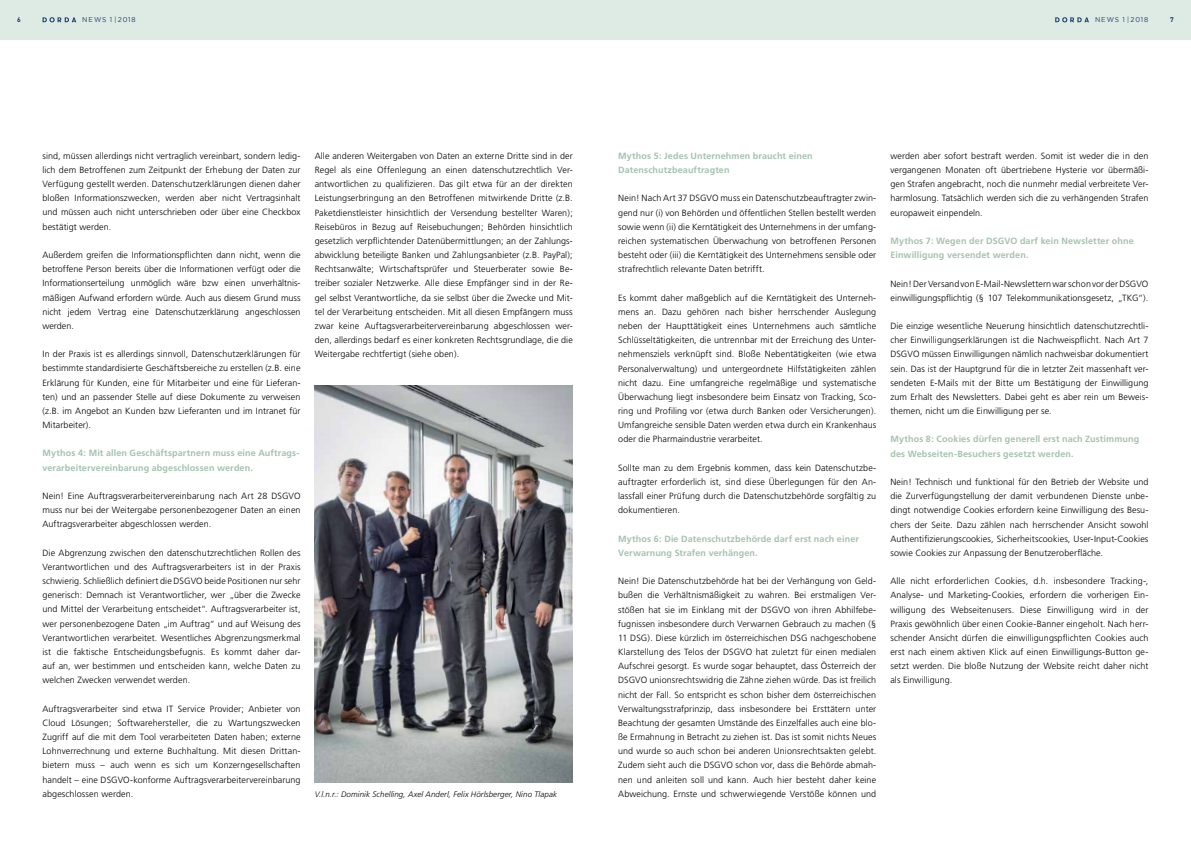
<style>
.page{position:relative;width:1191px;height:842px;background:#fff}
.page>*{position:absolute;margin:0;border:0;box-sizing:border-box;transform-origin:0 0}
.t1{font:300 9px/14.2px "Frutiger";letter-spacing:.005em;color:#000;text-align:justify}
.t2{font:700 9px/14.2px "Frutiger";letter-spacing:.015em;color:#a3c2ae}
.t3{font:italic 300 8px "Frutiger LT Std";letter-spacing:.015em;color:#000}
.t4{font:7px "Gotham";letter-spacing:.135em;color:#173c68;scale:.95 1}
.t5{font:700 6.8px "Bechtle DIN";color:#173c68}
</style>
<div class="page">
<div style="left:0;top:0;width:1191px;height:40px;background:#deebe5"></div>
<svg style="left:43px;top:17px;width:33px;height:5px"></svg>
<svg style="left:1055px;top:17px;width:34px;height:5px"></svg>
<img style="left:315px;top:386px;width:258px;height:396px">
<p class="t5" style="left:17px;top:14px;width:5px">6</p>
<p class="t4" style="left:82px;top:16px;width:58px">NEWS 1 |2018</p>
<p class="t4" style="left:1095px;top:16px;width:58px">NEWS 1 |2018</p>
<p class="t5" style="left:1170px;top:14px;width:5px">7</p>
<p class="t1" style="left:43px;top:149px;width:259px">sind, müssen allerdings nicht vertraglich vereinbart, sondern ledig&shy;lich dem Betroffenen zum Zeitpunkt der Erhebung der Daten zur Verfügung gestellt werden. Datenschutzerklärungen dienen daher bloßen Informationszwecken, werden aber nicht Vertragsinhalt und müssen auch nicht unterschrieben oder über eine Checkbox bestätigt werden.</p>
<p class="t1" style="left:43px;top:248px;width:259px">Außerdem greifen die Informationspflichten dann nicht, wenn die betroffene Person bereits über die Informationen verfügt oder die Informationserteilung unmöglich wäre bzw einen unverhältnis&shy;mäßigen Aufwand erfordern würde. Auch aus diesem Grund muss nicht jedem Vertrag eine Datenschutzerklärung angeschlossen werden.</p>
<p class="t1" style="left:43px;top:347px;width:259px">In der Praxis ist es allerdings sinnvoll, Datenschutzerklärungen für bestimmte standardisierte Geschäftsbereiche zu erstellen (z.B. eine Erklärung für Kunden, eine für Mitarbeiter und eine für Lieferan&shy;ten) und an passender Stelle auf diese Dokumente zu verweisen (z.B. im Angebot an Kunden bzw Lieferanten und im Intranet für Mitarbeiter).</p>
<p class="t2" style="left:43px;top:446px;width:258px">Mythos 4: Mit allen Geschäftspartnern muss eine Auftrags&shy;verarbeitervereinbarung abgeschlossen werden.</p>
<p class="t1" style="left:43px;top:489px;width:259px">Nein! Eine Auftragsverarbeitervereinbarung nach Art 28 DSGVO muss nur bei der Weitergabe personenbezogener Daten an einen Auftragsverarbeiter abgeschlossen werden.</p>
<p class="t1" style="left:43px;top:545px;width:259px">Die Abgrenzung zwischen den datenschutzrechtlichen Rollen des Verantwortlichen und des Auftragsverarbeiters ist in der Praxis schwierig. Schließlich definiert die DSGVO beide Positionen nur sehr generisch: Demnach ist Verantwortlicher, wer „über die Zwecke und Mittel der Verarbeitung entscheidet“. Auftragsverarbeiter ist, wer personenbezogene Daten „im Auftrag“ und auf Weisung des Verantwortlichen verarbeitet. Wesentliches Abgrenzungsmerkmal ist die faktische Entscheidungsbefugnis. Es kommt daher dar&shy;auf an, wer bestimmen und entscheiden kann, welche Daten zu welchen Zwecken verwendet werden.</p>
<p class="t1" style="left:43px;top:701px;width:259px">Auftragsverarbeiter sind etwa IT Service Provider; Anbieter von Cloud Lösungen; Softwarehersteller, die zu Wartungszwecken Zugriff auf die mit dem Tool verarbeiteten Daten haben; externe Lohnverrechnung und externe Buchhaltung. Mit diesen Drittan&shy;bietern muss – auch wenn es sich um Konzerngesellschaften handelt – eine DSGVO-konforme Auftragsverarbeitervereinbarung abgeschlossen werden.</p>
<p class="t1" style="left:315px;top:149px;width:259px">Alle anderen Weitergaben von Daten an externe Dritte sind in der Regel als eine Offenlegung an einen datenschutzrechtlich Ver&shy;antwortlichen zu qualifizieren. Das gilt etwa für an der direkten Leistungserbringung an den Betroffenen mitwirkende Dritte (z.B.<br>Paketdienstleister hinsichtlich der Versendung bestellter Waren); Reisebüros in Bezug auf Reisebuchungen; Behörden hinsichtlich gesetzlich verpflichtender Datenübermittlungen; an der Zahlungs&shy;abwicklung beteiligte Banken und Zahlungsanbieter (z.B. PayPal); Rechtsanwälte; Wirtschaftsprüfer und Steuerberater sowie Be&shy;treiber sozialer Netzwerke. Alle diese Empfänger sind in der Re&shy;gel selbst Verantwortliche, da sie selbst über die Zwecke und Mit&shy;tel der Verarbeitung entscheiden. Mit all diesen Empfängern muss zwar keine Auftagsverarbeitervereinbarung abgeschlossen wer&shy;den, allerdings bedarf es einer konkreten Rechtsgrundlage, die die Weitergabe rechtfertigt (siehe oben).</p>
<p class="t2" style="left:618px;top:149px;width:196px">Mythos 5: Jedes Unternehmen braucht einen<br>Datenschutzbeauftragten</p>
<p class="t1" style="left:618px;top:191px;width:259px">Nein! Nach Art 37 DSGVO muss ein Datenschutzbeauftragter zwin&shy;gend nur (i) von Behörden und öffentlichen Stellen bestellt werden sowie wenn (ii) die Kerntätigkeit des Unternehmens in der umfang&shy;reichen systematischen Überwachung von betroffenen Personen besteht oder (iii) die Kerntätigkeit des Unternehmens sensible oder strafrechtlich relevante Daten betrifft.</p>
<p class="t1" style="left:618px;top:290px;width:259px">Es kommt daher maßgeblich auf die Kerntätigkeit des Unterneh&shy;mens an. Dazu gehören nach bisher herrschender Auslegung neben der Haupttätigkeit eines Unternehmens auch sämtliche Schlüsseltätigkeiten, die untrennbar mit der Erreichung des Unter&shy;nehmensziels verknüpft sind. Bloße Nebentätigkeiten (wie etwa Personalverwaltung) und untergeordnete Hilfstätigkeiten zählen nicht dazu. Eine umfangreiche regelmäßige und systematische Überwachung liegt insbesondere beim Einsatz von Tracking, Sco&shy;ring und Profiling vor (etwa durch Banken oder Versicherungen).<br>Umfangreiche sensible Daten werden etwa durch ein Krankenhaus oder die Pharmaindustrie verarbeitet.</p>
<p class="t1" style="left:618px;top:460px;width:259px">Sollte man zu dem Ergebnis kommen, dass kein Datenschutzbe&shy;auftragter erforderlich ist, sind diese Überlegungen für den An&shy;lassfall einer Prüfung durch die Datenschutzbehörde sorgfältig zu dokumentieren.</p>
<p class="t2" style="left:618px;top:531px;width:242px">Mythos 6: Die Datenschutzbehörde darf erst nach einer<br>Verwarnung Strafen verhängen.</p>
<p class="t1" style="left:618px;top:574px;width:259px">Nein! Die Datenschutzbehörde hat bei der Verhängung von Geld&shy;bußen die Verhältnismäßigkeit zu wahren. Bei erstmaligen Ver&shy;stößen hat sie im Einklang mit der DSGVO von ihren Abhilfebe&shy;fugnissen insbesondere durch Verwarnen Gebrauch zu machen (§ 11 DSG). Diese kürzlich im österreichischen DSG nachgeschobene Klarstellung des Telos der DSGVO hat zuletzt für einen medialen Aufschrei gesorgt. Es wurde sogar behauptet, dass Österreich der DSGVO unionsrechtswidrig die Zähne ziehen würde. Das ist freilich nicht der Fall. So entspricht es schon bisher dem österreichischen Verwaltungsstrafprinzip, dass insbesondere bei Ersttätern unter Beachtung der gesamten Umstände des Einzelfalles auch eine blo&shy;ße Ermahnung in Betracht zu ziehen ist. Das ist somit nichts Neues und wurde so auch schon bei anderen Unionsrechtsakten gelebt.<br>Zudem sieht auch die DSGVO schon vor, dass die Behörde abmah&shy;nen und anleiten soll und kann. Auch hier besteht daher keine Abweichung. Ernste und schwerwiegende Verstöße können und</p>
<p class="t3" style="left:315px;top:789px;width:244px">V.l.n.r.: Dominik Schelling, Axel Anderl, Felix Hörlsberger, Nino Tlapak</p>
<p class="t1" style="left:890px;top:149px;width:259px">werden aber sofort bestraft werden. Somit ist weder die in den vergangenen Monaten oft übertriebene Hysterie vor übermäßi&shy;gen Strafen angebracht, noch die nunmehr medial verbreitete Ver&shy;harmlosung. Tatsächlich werden sich die zu verhängenden Strafen europaweit einpendeln.</p>
<p class="t2" style="left:890px;top:234px;width:245px">Mythos 7: Wegen der DSGVO darf kein Newsletter ohne<br>Einwilligung versendet werden.</p>
<p class="t1" style="left:890px;top:276px;width:259px">Nein! Der Versand von E-Mail-Newslettern war schon vor der DSGVO einwilligungspflichtig (§ 107 Telekommunikationsgesetz, „TKG“).</p>
<p class="t1" style="left:890px;top:319px;width:259px">Die einzige wesentliche Neuerung hinsichtlich datenschutzrechtli&shy;cher Einwilligungserklärungen ist die Nachweispflicht. Nach Art 7<br>DSGVO müssen Einwilligungen nämlich nachweisbar dokumentiert sein. Das ist der Hauptgrund für die in letzter Zeit massenhaft ver&shy;sendeten E-Mails mit der Bitte um Bestätigung der Einwilligung zum Erhalt des Newsletters. Dabei geht es aber rein um Beweis&shy;themen, nicht um die Einwilligung per se.</p>
<p class="t2" style="left:890px;top:432px;width:250px">Mythos 8: Cookies dürfen generell erst nach Zustimmung des Webseiten-Besuchers gesetzt werden.</p>
<p class="t1" style="left:890px;top:475px;width:259px">Nein! Technisch und funktional für den Betrieb der Website und die Zurverfügungstellung der damit verbundenen Dienste unbe&shy;dingt notwendige Cookies erfordern keine Einwilligung des Besu&shy;chers der Seite. Dazu zählen nach herrschender Ansicht sowohl Authentifizierungscookies, Sicherheitscookies, User-Input-Cookies sowie Cookies zur Anpassung der Benutzeroberfläche.</p>
<p class="t1" style="left:890px;top:574px;width:259px">Alle nicht erforderlichen Cookies, d.h. insbesondere Tracking-, Analyse- und Marketing-Cookies, erfordern die vorherigen Ein&shy;willigung des Webseitenusers. Diese Einwilligung wird in der Praxis gewöhnlich über einen Cookie-Banner eingeholt. Nach herr&shy;schender Ansicht dürfen die einwilligungspflichten Cookies auch erst nach einem aktiven Klick auf einen Einwilligungs-Button ge&shy;setzt werden. Die bloße Nutzung der Website reicht daher nicht als Einwilligung.</p>
</div>
